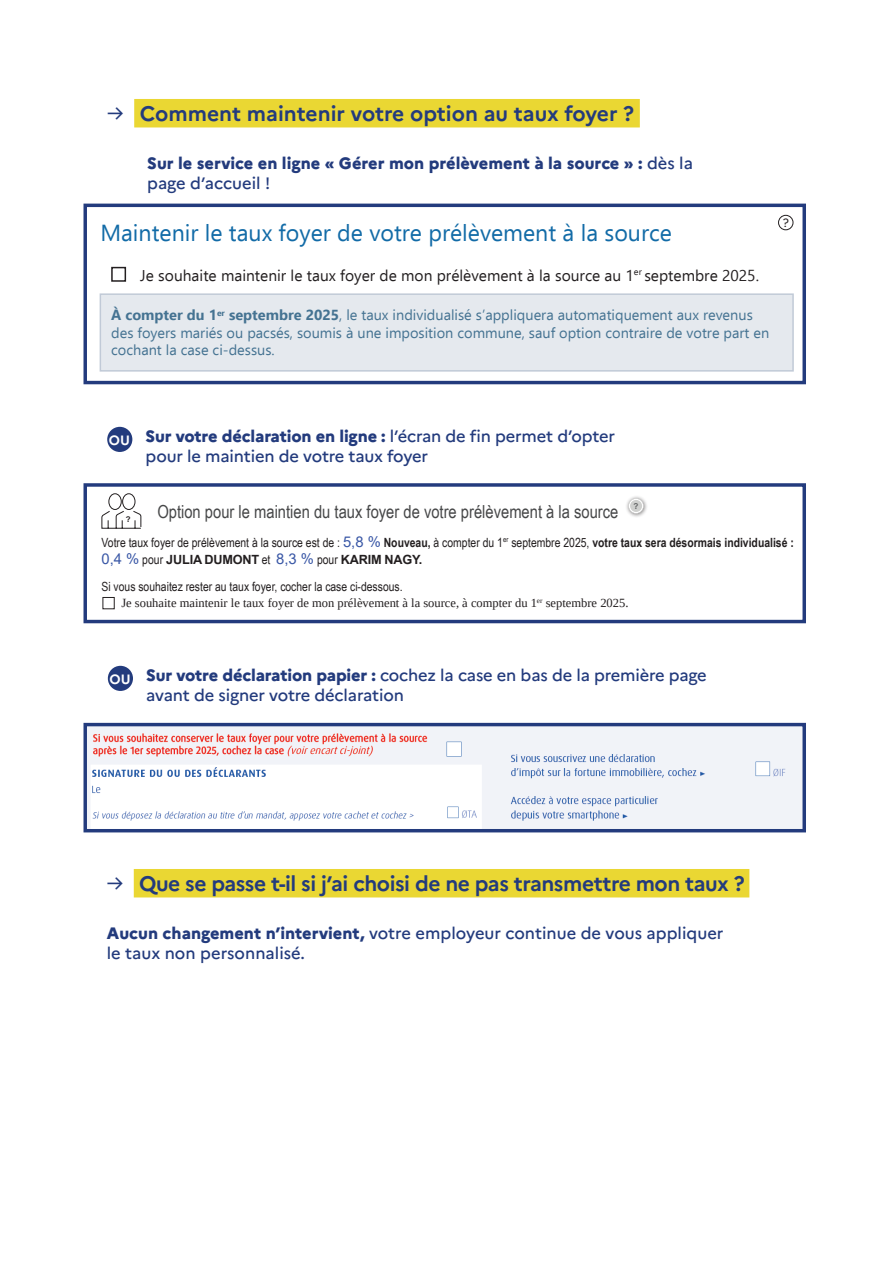
<style>
.page{position:relative;width:893px;height:1263px;background:#fff}
.page>*{position:absolute;margin:0;border:0;box-sizing:border-box;transform-origin:0 0}
.t1{font:23.25px "Ebrima";color:#126ba7}
.t2{font:700 21px "Marianne";letter-spacing:-.02em;color:#233b7d}
.t3{font:700 21px "Marianne";color:#233b7d}
.t4{font:18px "Arial Narrow";color:#464748}
.t5{font:500 16.5px/19.8px "Marianne";letter-spacing:-.01em;color:#233b7d}
.t6{font:800 16.5px/19.8px "Marianne";color:#233b7d}
.t7{font:15.6px "Ebrima";color:#231f20}
.t8{font:14.55px/17.4px "Ebrima";color:#457392}
.t9{font:700 13.5px "Marianne";color:#fff}
.t10{font:12.75px/17.9px "Arial Narrow";color:#231f20}
.t11{font:12.6px "Arial Narrow";color:#231f20}
.t12{font:12.45px "Liberation Serif";color:#231f20}
.t13{font:11.85px "Marianne";color:#231f20}
.t14{font:700 8.1px "Arial";color:#626465}
.t15{font:700 7.8px "Arial";color:#231f20}
.s1{font-weight:400}
.s2{font-weight:500}
.s3{font-weight:700}
.s4{font-weight:800}
.s5{font-family:"Arial";font-size:14.85px;color:#3957a6}
.s6{font-family:"Arial";font-weight:700}
</style>
<div class="page">
<div style="left:134px;top:99px;width:506px;height:28px;background:#ead733"></div>
<div style="left:83px;top:204px;width:723px;height:180px;border:3px solid #233b7d"></div>
<div style="left:83px;top:483px;width:723px;height:140px;border:3px solid #233b7d"></div>
<div style="left:107px;top:427px;width:25px;height:25px;background:#233b7d;border-radius:50%"></div>
<img style="left:87px;top:727px;width:715px;height:101px">
<div style="left:83px;top:723px;width:723px;height:109px;border:3px solid #233b7d"></div>
<div style="left:108px;top:666px;width:25px;height:25px;background:#233b7d;border-radius:50%"></div>
<div style="left:134px;top:869px;width:615px;height:28px;background:#ead733"></div>
<div style="left:111px;top:267px;width:15px;height:15px;border:2px solid #231f20"></div>
<div style="left:100px;top:293px;width:694px;height:79px;background:#e5e9ee;border:2px solid #c1cad7"></div>
<svg style="left:101px;top:493px;width:41px;height:36px"></svg>
<div style="left:625px;top:495px;width:23px;height:23px;background:#231f20;opacity:.6"></div>
<svg style="left:628px;top:498px;width:16px;height:16px"></svg>
<div style="left:103px;top:597px;width:12px;height:12px;border:1px solid #231f20"></div>
<div style="left:778px;top:215px;width:15px;height:15px;border:1px solid #231f20;border-radius:50%"></div>
<p class="t3" style="left:107px;top:97px;width:528px"><span class="s1">→</span> Comment maintenir votre option au taux foyer ?</p>
<p class="t6" style="left:147px;top:153px;width:547px">Sur le service en ligne « Gérer mon prélèvement à la source » : <span class="s2">dès la page d’accueil !</span></p>
<p class="t1" style="left:100px;top:215px;width:573px">Maintenir le taux foyer de votre prélèvement à la source</p>
<p class="t7" style="left:140px;top:263px;width:620px">Je souhaite maintenir le taux foyer de mon prélèvement à la source au 1<sup>er</sup> septembre 2025.</p>
<p class="t8" style="left:111px;top:306px;width:660px"><span class="s3">À compter du 1</span><sup>er</sup> <span class="s3">septembre 2025</span>, le taux individualisé s’appliquera automatiquement aux revenus des foyers mariés ou pacsés, soumis à une imposition commune, sauf option contraire de votre part en cochant la case ci-dessus.</p>
<p class="t13" style="left:783px;top:213px;width:8px">?</p>
<p class="t9" style="left:109px;top:429px;width:23px">OU</p>
<p class="t5" style="left:146px;top:425px;width:471px"><span class="s4">Sur votre déclaration en ligne :</span> l’écran de fin permet d’opter pour le maintien de votre taux foyer</p>
<p class="t14" style="left:634px;top:500px;width:6px">?</p>
<p class="t4" style="left:157px;top:498px;width:463px">Option pour le maintien du taux foyer de votre prélèvement à la source</p>
<p class="t10" style="left:102px;top:533px;width:694px">Votre taux foyer de prélèvement à la source est de : <span class="s5">5,8 %</span> <span class="s3">Nouveau,</span> à compter du 1<sup>er</sup> septembre 2025, <span class="s3">votre taux sera désormais individualisé :<br></span><span class="s5">0,4 %</span> pour <span class="s6">JULIA DUMONT</span> et <span class="s5">8,3 %</span> pour <span class="s6">KARIM NAGY.</span></p>
<p class="t11" style="left:102px;top:577px;width:303px">Si vous souhaitez rester au taux foyer, cocher la case ci-dessous.</p>
<p class="t15" style="left:126px;top:514px;width:6px">?</p>
<p class="t12" style="left:121px;top:595px;width:509px">Je souhaite maintenir le taux foyer de mon prélèvement à la source, à compter du 1<sup>er</sup> septembre 2025.</p>
<p class="t9" style="left:109px;top:668px;width:23px">OU</p>
<p class="t5" style="left:146px;top:664px;width:562px"><span class="s4">Sur votre déclaration papier :</span> cochez la case en bas de la première page avant de signer votre déclaration</p>
<p class="t2" style="left:107px;top:867px;width:639px"><span class="s1">→</span> Que se passe t-il si j’ai choisi de ne pas transmettre mon taux ?</p>
<p class="t5" style="left:107px;top:922px;width:618px"><span class="s4">Aucun changement n’intervient,</span> votre employeur continue de vous appliquer le taux non personnalisé.</p>
</div>
